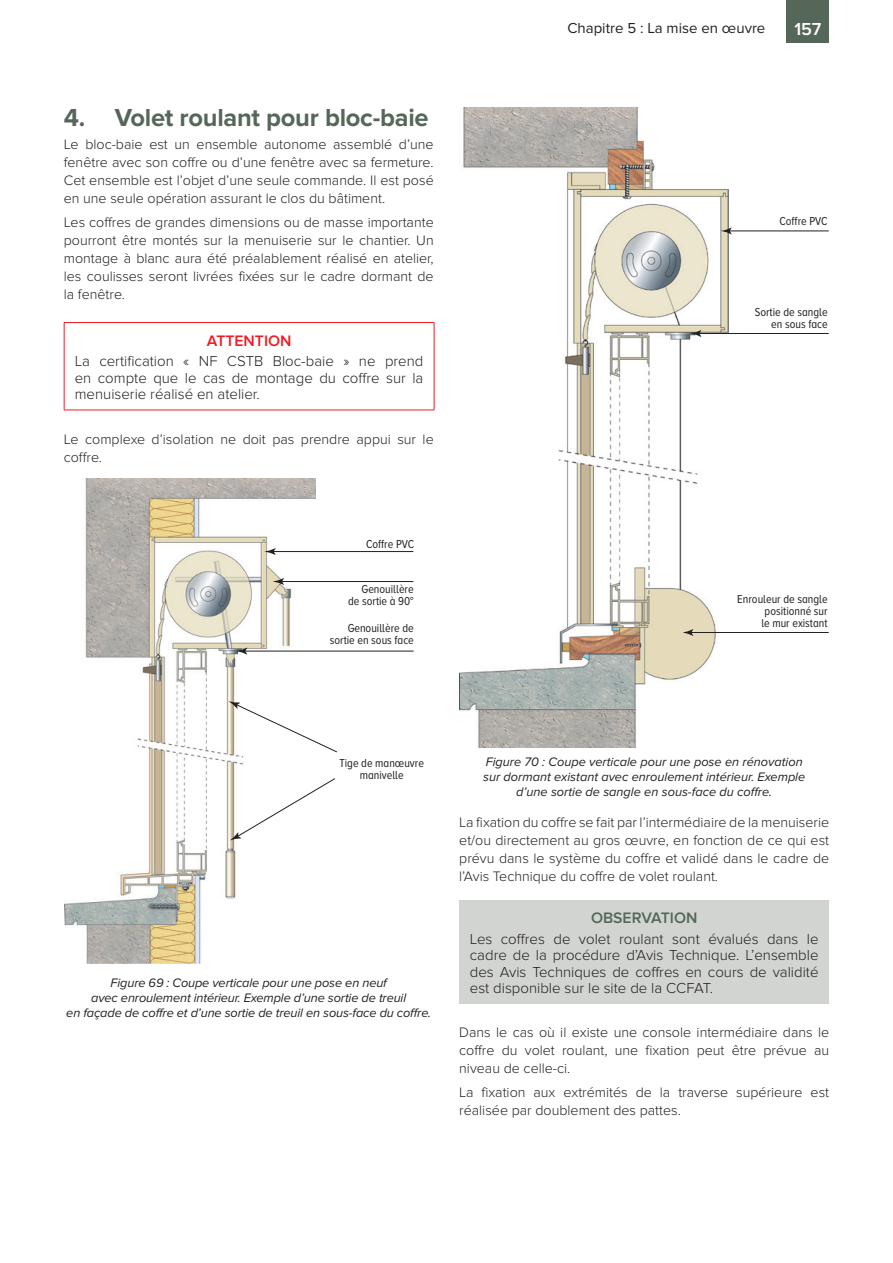
<style>
.page{position:relative;width:893px;height:1263px;background:#fff}
.page>*{position:absolute;margin:0;border:0;box-sizing:border-box;transform-origin:0 0}
.t1{font:700 25.5px "Proxima Nova";letter-spacing:-.01em;color:#556759}
.t2{font:600 18px "Proxima Nova";color:#fff}
.Titre_Observation{font:600 15.75px "Proxima Nova";color:#556759}
.Titre_Attention{font:600 15.75px "Proxima Nova";color:#ee1d23}
._07-Texte_Enc{font:300 15px/16.5px "Proxima Nova";color:#231f20;text-align:justify}
.t3{font:15px "Proxima Nova";color:#231f20}
._00-Texte_courant{font:300 14.25px/18px "Proxima Nova";color:#231f20;text-align:justify}
.t4{font:italic 12.75px/15px "Proxima Nova";letter-spacing:-.01em;color:#231f20;text-align:center}
.t5{font:12px/12px "Proxima Nova A Cond";color:#231f20;text-align:right}
</style>
<div class="page">
<div style="left:787px;top:0;width:42px;height:43px;background:#556759"></div>
<hr style="left:64px;top:322px;width:370px;height:1px;background:#ee1d23">
<hr style="left:64px;top:323px;width:1px;height:87px;background:#ee1d23">
<hr style="left:434px;top:323px;width:1px;height:87px;background:#ee1d23">
<hr style="left:64px;top:410px;width:370px;height:1px;background:#ee1d23">
<img style="left:64px;top:478px;width:251px;height:485px">
<svg style="left:264px;top:548px;width:12px;height:7px"></svg>
<hr style="left:273px;top:551px;width:140px;height:1px;background:#231f20">
<svg style="left:236px;top:648px;width:11px;height:6px"></svg>
<hr style="left:244px;top:651px;width:170px;height:1px;background:#231f20">
<svg style="left:230px;top:777px;width:105px;height:63px"></svg>
<svg style="left:273px;top:578px;width:11px;height:7px"></svg>
<hr style="left:281px;top:581px;width:132px;height:1px;background:#231f20">
<svg style="left:229px;top:701px;width:108px;height:52px"></svg>
<img style="left:460px;top:107px;width:268px;height:641px">
<svg style="left:721px;top:227px;width:11px;height:7px"></svg>
<hr style="left:729px;top:231px;width:100px;height:1px;background:#231f20">
<svg style="left:691px;top:330px;width:10px;height:7px"></svg>
<hr style="left:698px;top:333px;width:131px;height:1px;background:#231f20">
<svg style="left:683px;top:629px;width:10px;height:7px"></svg>
<hr style="left:690px;top:632px;width:139px;height:1px;background:#231f20">
<div style="left:459px;top:900px;width:370px;height:104px;background:#d1d4d0"></div>
<p class="t1" style="left:64px;top:103px;width:366px">4. Volet roulant pour bloc-baie</p>
<p class="_00-Texte_courant" style="left:64px;top:135px;width:371px">Le bloc-baie est un ensemble autonome assemblé d’une fenêtre avec son coffre ou d’une fenêtre avec sa fermeture.<br>Cet ensemble est l’objet d’une seule commande. Il est posé en une seule opération assurant le clos du bâtiment.</p>
<p class="_00-Texte_courant" style="left:64px;top:213px;width:371px">Les coffres de grandes dimensions ou de masse importante pourront être montés sur la menuiserie sur le chantier. Un montage à blanc aura été préalablement réalisé en atelier, les coulisses seront livrées fixées sur le cadre dormant de la fenêtre.</p>
<p class="Titre_Attention" style="left:207px;top:331px;width:86px">ATTENTION</p>
<p class="_07-Texte_Enc" style="left:75px;top:353px;width:350px">La certification « NF CSTB Bloc-baie » ne prend en compte que le cas de montage du coffre sur la menuiserie réalisé en atelier.</p>
<p class="_00-Texte_courant" style="left:64px;top:430px;width:371px">Le complexe d’isolation ne doit pas prendre appui sur le coffre.</p>
<p class="t5" style="left:366px;top:538px;width:50px">Coffre PVC</p>
<p class="t5" style="left:348px;top:583px;width:67px">Genouillère de sortie à 90°</p>
<p class="t5" style="left:330px;top:622px;width:86px">Genouillère de sortie en sous face</p>
<p class="t3" style="left:567px;top:20px;width:200px">Chapitre 5 : La mise en œuvre</p>
<p class="t2" style="left:794px;top:19px;width:29px">157</p>
<p class="t5" style="left:779px;top:215px;width:50px">Coffre PVC</p>
<p class="t5" style="left:755px;top:306px;width:74px">Sortie de sangle en sous face</p>
<p class="t5" style="left:761px;top:593px;width:68px;text-align:justify;text-indent:-24px">Enrouleur de sangle positionné sur le mur existant</p>
<p class="t5" style="left:339px;top:757px;width:86px;text-align:center">Tige de manœuvre manivelle</p>
<p class="t4" style="left:66px;top:975px;width:366px">Figure 69 : Coupe verticale pour une pose en neuf<br>avec enroulement intérieur. Exemple d’une sortie de treuil<br>en façade de coffre et d’une sortie de treuil en sous-face du coffre.</p>
<p class="t4" style="left:483px;top:755px;width:324px">Figure 70 : Coupe verticale pour une pose en rénovation sur dormant existant avec enroulement intérieur. Exemple d’une sortie de sangle en sous-face du coffre.</p>
<p class="_00-Texte_courant" style="left:459px;top:813px;width:371px">La fixation du coffre se fait par l’intermédiaire de la menuiserie et/ou directement au gros œuvre, en fonction de ce qui est prévu dans le système du coffre et validé dans le cadre de l’Avis Technique du coffre de volet roulant.</p>
<p class="Titre_Observation" style="left:591px;top:908px;width:108px">OBSERVATION</p>
<p class="_07-Texte_Enc" style="left:470px;top:930px;width:350px">Les coffres de volet roulant sont évalués dans le cadre de la procédure d’Avis Technique. L’ensemble des Avis Techniques de coffres en cours de validité est disponible sur le site de la CCFAT.</p>
<p class="_00-Texte_courant" style="left:459px;top:1023px;width:371px">Dans le cas où il existe une console intermédiaire dans le coffre du volet roulant, une fixation peut être prévue au niveau de celle-ci.</p>
<p class="_00-Texte_courant" style="left:459px;top:1084px;width:371px">La fixation aux extrémités de la traverse supérieure est réalisée par doublement des pattes.</p>
</div>
